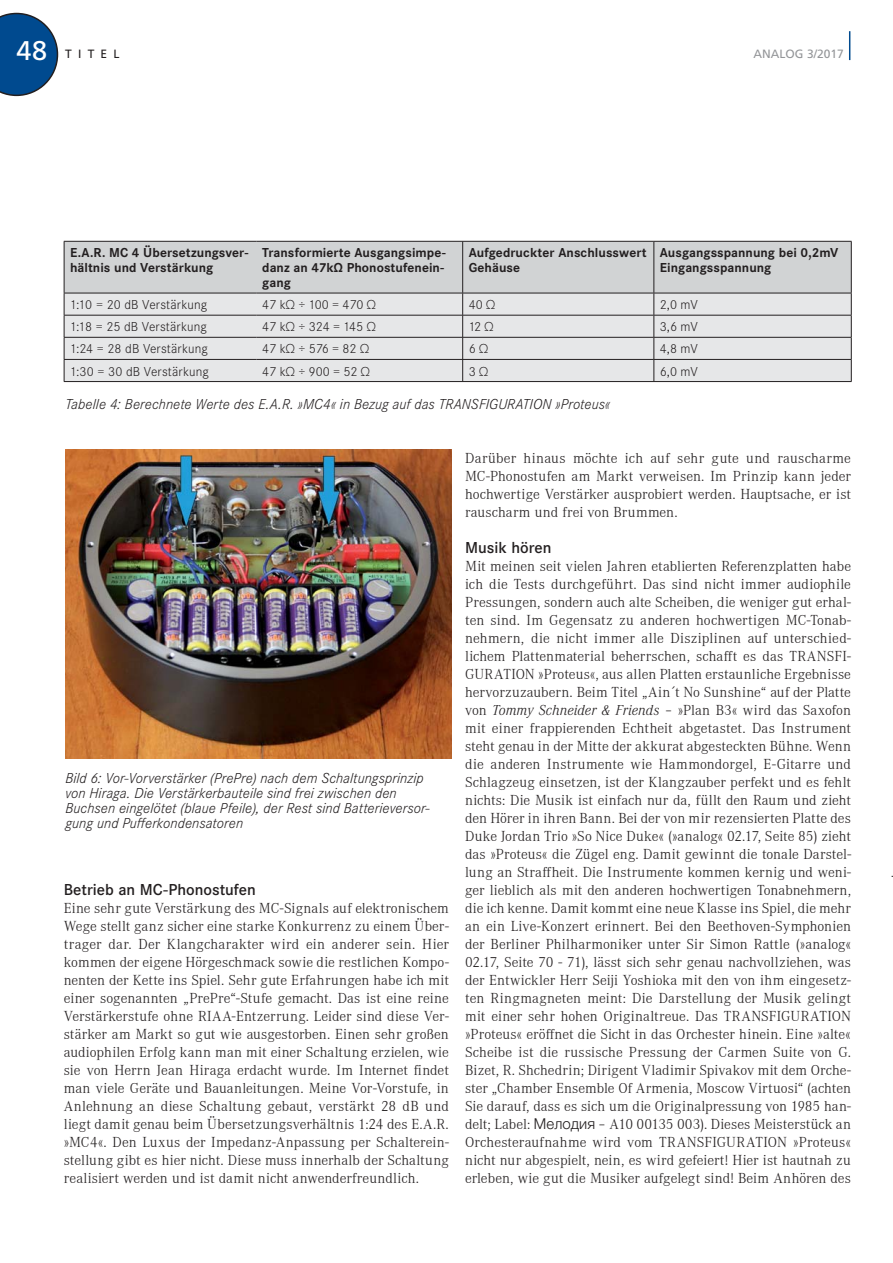
<style>
.page{position:relative;width:893px;height:1263px;background:#fff}
.page>*{position:absolute;margin:0;border:0;box-sizing:border-box;transform-origin:0 0}
.t1{font:27px "Frutiger LT";color:#fff}
.t2{font:600 16.5px "Corporate S";color:#231f20}
.t3{font:300 15px/18px "Corporate A";letter-spacing:-.005em;color:#231f20;text-align:justify}
.t4{font:italic 300 15px/15px "Corporate S";letter-spacing:.005em;color:#231f20}
.t5{font:700 13.5px/15px "Corporate S";letter-spacing:.005em;color:#231f20}
.t6{font:300 13.5px "Corporate S";color:#231f20}
.t7{font:12px "Frutiger LT";color:#939598}
.t8{font:12px "Frutiger LT";letter-spacing:.52em;color:#231f20}
.s1{font-style:italic}
.s2{font-family:"Helvetica Neue LTW1 G"}
</style>
<div class="page">
<svg style="left:0;top:13px;width:58px;height:83px;background:#29639a"></svg>
<svg style="left:849px;top:31px;width:1px;height:29px"></svg>
<svg style="left:64px;top:241px;width:788px;height:140px;background:#d6d7d8"></svg>
<hr style="left:64px;top:381px;width:788px;height:1px;background:#231f20">
<img style="left:65px;top:449px;width:386px;height:309px">
<h1 class="t1" style="left:17px;top:37px;width:32px">48</h1>
<p class="t7" style="left:753px;top:48px;width:92px">ANALOG 3/2017</p>
<p class="t8" style="left:65px;top:48px;width:56px">TITEL</p>
<p class="t5" style="left:70px;top:246px;width:180px">E.A.R. MC 4 Übersetzungsver&shy;hältnis und Verstärkung</p>
<p class="t5" style="left:262px;top:246px;width:185px;text-align:justify">Transformierte Ausgangsimpe&shy;danz an 47kΩ Phonostufenein&shy;gang</p>
<p class="t5" style="left:469px;top:246px;width:179px">Aufgedruckter Anschlusswert<br>Gehäuse</p>
<p class="t5" style="left:660px;top:246px;width:180px">Ausgangsspannung bei 0,2mV<br>Eingangsspannung</p>
<p class="t6" style="left:70px;top:300px;width:138px">1:10 = 20 dB Verstärkung</p>
<p class="t6" style="left:262px;top:300px;width:115px">47 kΩ ÷ 100 = 470 Ω</p>
<p class="t6" style="left:469px;top:300px;width:28px">40 Ω</p>
<p class="t6" style="left:660px;top:300px;width:39px">2,0 mV</p>
<p class="t6" style="left:70px;top:322px;width:138px">1:18 = 25 dB Verstärkung</p>
<p class="t6" style="left:262px;top:322px;width:115px">47 kΩ ÷ 324 = 145 Ω</p>
<p class="t6" style="left:469px;top:322px;width:26px">12 Ω</p>
<p class="t6" style="left:660px;top:322px;width:39px">3,6 mV</p>
<p class="t6" style="left:70px;top:344px;width:139px">1:24 = 28 dB Verstärkung</p>
<p class="t6" style="left:262px;top:344px;width:108px">47 kΩ ÷ 576 = 82 Ω</p>
<p class="t6" style="left:469px;top:344px;width:21px">6 Ω</p>
<p class="t6" style="left:660px;top:344px;width:39px">4,8 mV</p>
<p class="t6" style="left:70px;top:366px;width:140px">1:30 = 30 dB Verstärkung</p>
<p class="t6" style="left:262px;top:366px;width:109px">47 kΩ ÷ 900 = 52 Ω</p>
<p class="t6" style="left:469px;top:366px;width:21px">3 Ω</p>
<p class="t6" style="left:660px;top:366px;width:39px">6,0 mV</p>
<p class="t4" style="left:65px;top:397px;width:546px">Tabelle 4: Berechnete Werte des E.A.R. »MC4« in Bezug auf das TRANSFIGURATION »Proteus«</p>
<p class="t4" style="left:65px;top:772px;width:366px">Bild 6: Vor-Vorverstärker (PrePre) nach dem Schaltungsprinzip von Hiraga. Die Verstärkerbauteile sind frei zwischen den Buchsen eingelötet (blaue Pfeile), der Rest sind Batterieversor&shy;gung und Pufferkondensatoren</p>
<p class="t2" style="left:64px;top:883px;width:194px">Betrieb an MC-Phonostufen</p>
<p class="t3" style="left:64px;top:898px;width:387px">Eine sehr gute Verstärkung des MC-Signals auf elektronischem Wege stellt ganz sicher eine starke Konkurrenz zu einem Über&shy;trager dar. Der Klangcharakter wird ein anderer sein. Hier kommen der eigene Hörgeschmack sowie die restlichen Kompo&shy;nenten der Kette ins Spiel. Sehr gute Erfahrungen habe ich mit einer sogenannten „PrePre“-Stufe gemacht. Das ist eine reine Verstärkerstufe ohne RIAA-Entzerrung. Leider sind diese Ver&shy;stärker am Markt so gut wie ausgestorben. Einen sehr großen audiophilen Erfolg kann man mit einer Schaltung erzielen, wie sie von Herrn Jean Hiraga erdacht wurde. Im Internet findet man viele Geräte und Bauanleitungen. Meine Vor-Vorstufe, in Anlehnung an diese Schaltung gebaut, verstärkt 28 dB und liegt damit genau beim Übersetzungsverhältnis 1:24 des E.A.R. »MC4«. Den Luxus der Impedanz-Anpassung per Schalterein&shy;stellung gibt es hier nicht. Diese muss innerhalb der Schaltung realisiert werden und ist damit nicht anwenderfreundlich.</p>
<p class="t3" style="left:465px;top:448px;width:387px">Darüber hinaus möchte ich auf sehr gute und rauscharme MC-Phonostufen am Markt verweisen. Im Prinzip kann jeder hochwertige Verstärker ausprobiert werden. Hauptsache, er ist rauscharm und frei von Brummen.</p>
<p class="t2" style="left:465px;top:541px;width:88px">Musik hören</p>
<p class="t3" style="left:465px;top:556px;width:388px">Mit meinen seit vielen Jahren etablierten Referenzplatten habe ich die Tests durchgeführt. Das sind nicht immer audiophile Pressungen, sondern auch alte Scheiben, die weniger gut erhal&shy;ten sind. Im Gegensatz zu anderen hochwertigen MC-Tonab&shy;nehmern, die nicht immer alle Disziplinen auf unterschied&shy;lichem Plattenmaterial beherrschen, schafft es das TRANSFI-GURATION »Proteus«, aus allen Platten erstaunliche Ergebnisse hervorzuzaubern. Beim Titel „Ain´t No Sunshine“ auf der Platte von <span class="s1">Tommy Schneider &amp; Friends</span> – »Plan B3« wird das Saxofon mit einer frappierenden Echtheit abgetastet. Das Instrument steht genau in der Mitte der akkurat abgesteckten Bühne. Wenn die anderen Instrumente wie Hammondorgel, E-Gitarre und Schlagzeug einsetzen, ist der Klangzauber perfekt und es fehlt nichts: Die Musik ist einfach nur da, füllt den Raum und zieht den Hörer in ihren Bann. Bei der von mir rezensierten Platte des Duke Jordan Trio »So Nice Duke« (»analog« 02.17, Seite 85) zieht das »Proteus« die Zügel eng. Damit gewinnt die tonale Darstel&shy;lung an Straffheit. Die Instrumente kommen kernig und weni&shy;ger lieblich als mit den anderen hochwertigen Tonabnehmern, die ich kenne. Damit kommt eine neue Klasse ins Spiel, die mehr an ein Live-Konzert erinnert. Bei den Beethoven-Symphonien der Berliner Philharmoniker unter Sir Simon Rattle (»analog« 02.17, Seite 70 - 71), lässt sich sehr genau nachvollziehen, was der Entwickler Herr Seiji Yoshioka mit den von ihm eingesetz&shy;ten Ringmagneten meint: Die Darstellung der Musik gelingt mit einer sehr hohen Originaltreue. Das TRANSFIGURATION »Proteus« eröffnet die Sicht in das Orchester hinein. Eine »alte« Scheibe ist die russische Pressung der Carmen Suite von G.<br>Bizet, R. Shchedrin; Dirigent Vladimir Spivakov mit dem Orche&shy;ster „Chamber Ensemble Of Armenia, Moscow Virtuosi“ (achten Sie darauf, dass es sich um die Originalpressung von 1985 han&shy;delt; Label: <span class="s2">Мелодия</span> – A10 00135 003). Dieses Meisterstück an Orchesteraufnahme wird vom TRANSFIGURATION »Proteus« nicht nur abgespielt, nein, es wird gefeiert! Hier ist hautnah zu erleben, wie gut die Musiker aufgelegt sind! Beim Anhören des</p>
</div>
